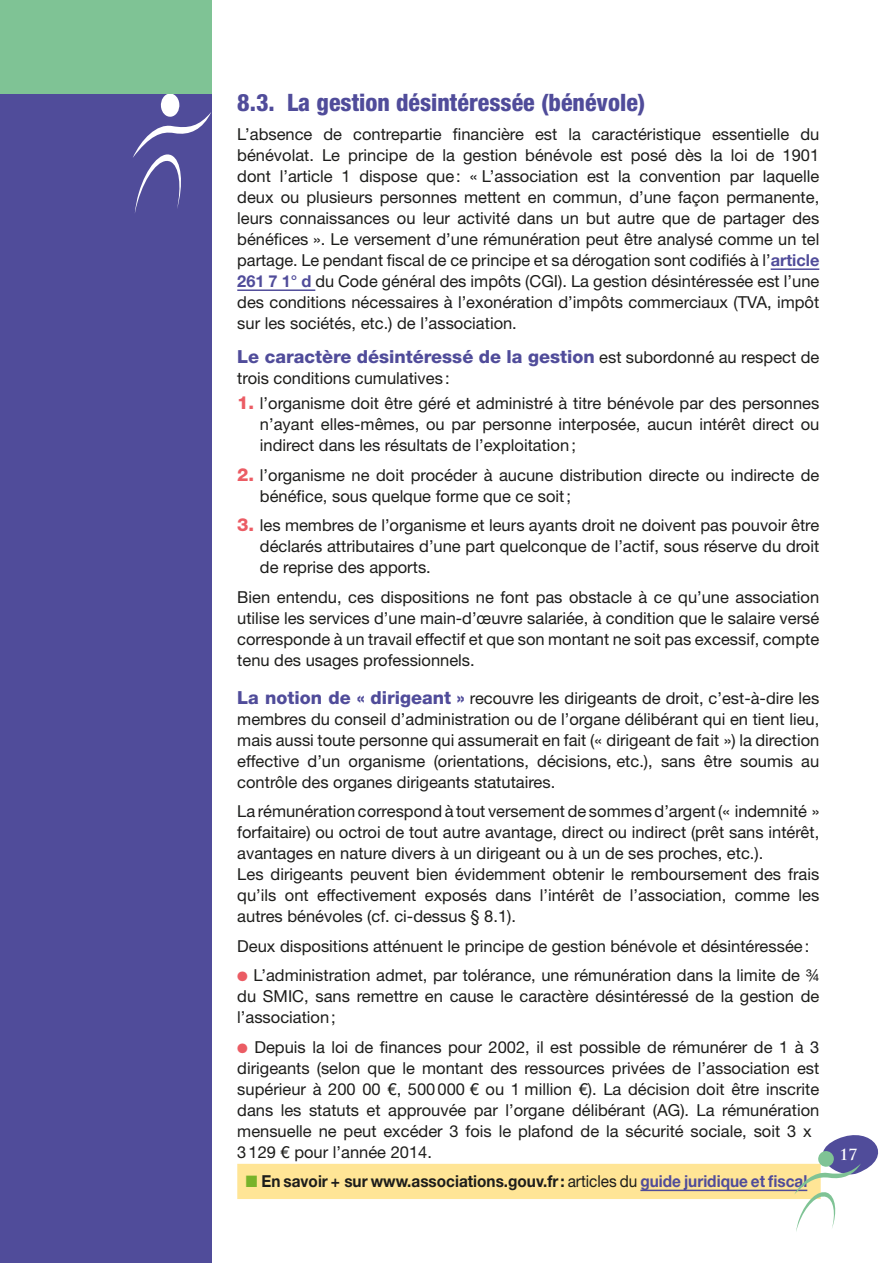
<style>
.page{position:relative;width:893px;height:1263px;background:#fff}
.page>*{position:absolute;margin:0;border:0;box-sizing:border-box;transform-origin:0 0}
.t1{font:800 condensed 24px "Helvetica Neue LT Std";color:#504c9a}
.t2{font:800 18px "Helvetica Neue LT Std";color:#504c9a}
.t3{font:16.5px/21px "Helvetica Neue LT Std";color:#1d1d1b;text-align:justify}
.t4{font:700 16.5px "Helvetica Neue LT Std";color:#1d1d1b;scale:.93 1}
.t5{font:700 15px "Trajan Pro";color:#fff}
.s1{font-weight:700;color:#504c9a}
.s2{font-weight:400;font-size:16.5px;color:#1d1d1b}
.s3{font-weight:800;font-size:18px;color:#eb5c64}
.s4{font-weight:800;font-size:18px;color:#504c9a}
.s5{color:#eb5c64}
.s6{color:#77b32a}
.s7{font-weight:400}
.s8{color:#504c9a}
</style>
<div class="page">
<div style="left:0;top:0;width:212px;height:1263px;background:#504c9a"></div>
<div style="left:237px;top:1164px;width:584px;height:35px;background:#ffe596"></div>
<svg style="left:133px;top:94px;width:78px;height:119px"></svg>
<div style="left:0;top:0;width:212px;height:94px;background:#7fc395"></div>
<hr style="left:771px;top:268px;width:48px;height:2px;background:#504c9a">
<hr style="left:237px;top:289px;width:78px;height:2px;background:#504c9a">
<hr style="left:640px;top:1189px;width:167px;height:2px;background:#504c9a">
<svg style="left:794px;top:1135px;width:85px;height:97px"></svg>
<h1 class="t1" style="left:237px;top:87px;width:410px">8.3. La gestion désintéressée (bénévole)</h1>
<p class="t3" style="left:237px;top:124px;width:584px">L’absence de contrepartie financière est la caractéristique essentielle du bénévolat. Le principe de la gestion bénévole est posé dès la loi de 1901 dont l’article 1 dispose que: « L’association est la convention par laquelle deux ou plusieurs personnes mettent en commun, d’une façon permanente, leurs connaissances ou leur activité dans un but autre que de partager des bénéfices ». Le versement d’une rémunération peut être analysé comme un tel partage. Le pendant fiscal de ce principe et sa dérogation sont codifiés à l’<span class="s1">article 261 7 1° d</span> du Code général des impôts (CGI). La gestion désintéressée est l’une des conditions nécessaires à l’exonération d’impôts commerciaux (TVA, impôt sur les sociétés, etc.) de l’association.</p>
<p class="t2" style="left:237px;top:346px;width:584px">Le caractère désintéressé de la gestion <span class="s2">est subordonné au respect de</span></p>
<p class="t3" style="left:237px;top:367px;width:214px">trois conditions cumulatives:</p>
<p class="t3" style="left:260px;top:393px;width:561px;text-indent:-23px"><span class="s3">1.</span> l’organisme doit être géré et administré à titre bénévole par des personnes n’ayant elles-mêmes, ou par personne interposée, aucun intérêt direct ou indirect dans les résultats de l’exploitation;</p>
<p class="t3" style="left:260px;top:464px;width:561px;text-indent:-23px"><span class="s3">2.</span> l’organisme ne doit procéder à aucune distribution directe ou indirecte de bénéfice, sous quelque forme que ce soit;</p>
<p class="t3" style="left:260px;top:515px;width:561px;text-indent:-23px"><span class="s3">3.</span> les membres de l’organisme et leurs ayants droit ne doivent pas pouvoir être déclarés attributaires d’une part quelconque de l’actif, sous réserve du droit de reprise des apports.</p>
<p class="t3" style="left:237px;top:586px;width:583px">Bien entendu, ces dispositions ne font pas obstacle à ce qu’une association utilise les services d’une main-d’œuvre salariée, à condition que le salaire versé corresponde à un travail effectif et que son montant ne soit pas excessif, compte tenu des usages professionnels.</p>
<p class="t3" style="left:237px;top:687px;width:584px"><span class="s4">La notion de « dirigeant »</span> recouvre les dirigeants de droit, c’est-à-dire les membres du conseil d’administration ou de l’organe délibérant qui en tient lieu, mais aussi toute personne qui assumerait en fait (« dirigeant de fait ») la direction effective d’un organisme (orientations, décisions, etc.), sans être soumis au contrôle des organes dirigeants statutaires.</p>
<p class="t3" style="left:237px;top:801px;width:584px;text-align:left">La rémunération correspond à tout versement de sommes d’argent (« indemnité » forfaitaire) ou octroi de tout autre avantage, direct ou indirect (prêt sans intérêt, avantages en nature divers à un dirigeant ou à un de ses proches, etc.).<br>Les dirigeants peuvent bien évidemment obtenir le remboursement des frais qu’ils ont effectivement exposés dans l’intérêt de l’association, comme les autres bénévoles (cf. ci-dessus § 8.1).</p>
<p class="t3" style="left:237px;top:935px;width:574px">Deux dispositions atténuent le principe de gestion bénévole et désintéressée:</p>
<p class="t3" style="left:237px;top:965px;width:584px"><span class="s5">●</span> L’administration admet, par tolérance, une rémunération dans la limite de ¾ du SMIC, sans remettre en cause le caractère désintéressé de la gestion de l’association;</p>
<p class="t3" style="left:237px;top:1036px;width:584px;text-align:left"><span class="s5">●</span> Depuis la loi de finances pour 2002, il est possible de rémunérer de 1 à 3 dirigeants (selon que le montant des ressources privées de l’association est supérieur à 200 00 €, 500000 € ou 1 million €). La décision doit être inscrite dans les statuts et approuvée par l’organe délibérant (AG). La rémunération mensuelle ne peut excéder 3 fois le plafond de la sécurité sociale, soit 3 x 3129 € pour l’année 2014.</p>
<p class="t4" style="left:246px;top:1171px;width:605px"><span class="s6">■</span> En savoir + sur www.associations.gouv.fr: <span class="s7">articles du</span> <span class="s8">guide juridique et fiscal</span></p>
<p class="t5" style="left:840px;top:1145px;width:19px">17</p>
</div>
